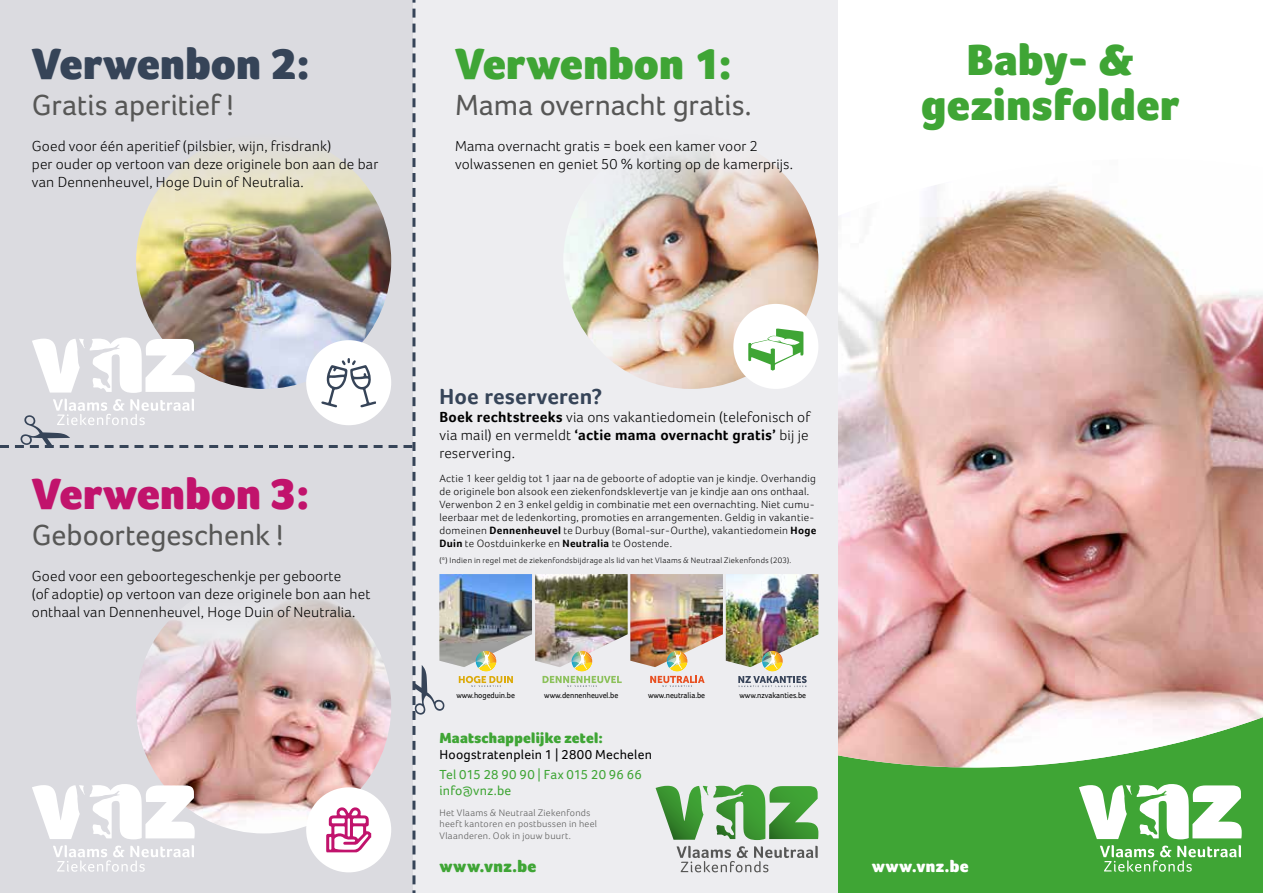
<style>
.page{position:relative;width:1263px;height:893px;background:#fff}
.page>*{position:absolute;margin:0;border:0;box-sizing:border-box;transform-origin:0 0}
.t1{font:900 45px/45px "Foco";letter-spacing:.01em;color:#3fa535;text-align:center}
.t2{font:900 45px "Foco";letter-spacing:.005em;color:#364458}
.t3{font:900 45px "Foco";letter-spacing:.005em;color:#c1136c}
.t4{font:30px "Foco";letter-spacing:-.005em;color:#575756}
.t5{font:700 22.5px "Foco";letter-spacing:.01em;color:#364458}
.t6{font:900 17.25px "Foco";letter-spacing:.02em;color:#3fa535}
.t7{font:900 17.25px "Foco";letter-spacing:.02em;color:#fff}
.t8{font:300 15px/18px "Foco";letter-spacing:.01em;color:#000}
.t9{font:900 15px "Foco";letter-spacing:.02em;color:#3fa535}
.t10{font:13.5px/16.2px "Foco";letter-spacing:.015em;color:#3fa535}
.t11{font:13.5px "Foco";letter-spacing:.02em;color:#000}
.t12{font:300 10.8px/13px "Foco";letter-spacing:.025em;color:#000}
.t13{font:300 9.75px/11.7px "Foco";letter-spacing:.03em;color:#575756}
.t14{font:300 8.25px "Foco";letter-spacing:.035em;color:#000}
.t15{font:8.25px "Foco";color:#000;scale:.95 1}
.s1{font-weight:700}
</style>
<div class="page">
<div style="left:838px;top:702px;width:425px;height:191px;background:#3fa535"></div>
<img style="left:838px;top:185px;width:425px;height:583px">
<div style="left:412px;top:0;width:426px;height:893px;background:#ededf0"></div>
<svg style="left:1100px;top:845px;width:141px;height:27px"></svg>
<svg style="left:1079px;top:784px;width:163px;height:55px"></svg>
<img style="left:0;top:0;width:818px;height:893px">
<h1 class="t2" style="left:32px;top:38px;width:280px">Verwenbon 2:</h1>
<h2 class="t4" style="left:32px;top:88px;width:203px">Gratis aperitief !</h2>
<p class="t8" style="left:32px;top:137px;width:348px">Goed voor één aperitief (pilsbier, wijn, frisdrank)<br>per ouder op vertoon van deze originele bon aan de bar van Dennenheuvel, Hoge Duin of Neutralia.</p>
<h1 class="t1" style="left:455px;top:42px;width:278px">Verwenbon 1:</h1>
<h2 class="t4" style="left:455px;top:88px;width:298px">Mama overnacht gratis.</h2>
<p class="t8" style="left:455px;top:137px;width:339px">Mama overnacht gratis = boek een kamer voor 2 volwassenen en geniet 50 % korting op de kamerprijs.</p>
<h1 class="t1" style="left:921px;top:37px;width:260px">Baby- &amp; gezinsfolder</h1>
<h1 class="t3" style="left:32px;top:467px;width:279px">Verwenbon 3:</h1>
<h2 class="t4" style="left:32px;top:517px;width:253px">Geboortegeschenk !</h2>
<p class="t8" style="left:32px;top:566px;width:340px">Goed voor een geboortegeschenkje per geboorte<br>(of adoptie) op vertoon van deze originele bon aan het onthaal van Dennenheuvel, Hoge Duin of Neutralia.</p>
<h3 class="t5" style="left:439px;top:383px;width:164px">Hoe reserveren?</h3>
<p class="t8" style="left:439px;top:408px;width:372px;text-align:justify"><span class="s1">Boek rechtstreeks</span> via ons vakantiedomein (telefonisch of via mail) en vermeldt <span class="s1">‘actie mama overnacht gratis’</span> bij je reservering.</p>
<p class="t12" style="left:439px;top:471px;width:378px">Actie 1 keer geldig tot 1 jaar na de geboorte of adoptie van je kindje. Overhandig de originele bon alsook een ziekenfondsklevertje van je kindje aan ons onthaal.<br>Verwenbon 2 en 3 enkel geldig in combinatie met een overnachting. Niet cumu&shy;leerbaar met de ledenkorting, promoties en arrangementen. Geldig in vakantie&shy;domeinen <span class="s1">Dennenheuvel</span> te Durbuy (Bomal-sur-Ourthe), vakantiedomein <span class="s1">Hoge Duin</span> te Oostduinkerke en <span class="s1">Neutralia</span> te Oostende.</p>
<p class="t14" style="left:439px;top:556px;width:353px">(*) Indien in regel met de ziekenfondsbijdrage als lid van het Vlaams &amp; Neutraal Ziekenfonds (203).</p>
<p class="t15" style="left:456px;top:691px;width:63px">www.hogeduin.be</p>
<p class="t15" style="left:544px;top:691px;width:80px">www.dennenheuvel.be</p>
<p class="t15" style="left:648px;top:691px;width:62px">www.neutralia.be</p>
<p class="t15" style="left:739px;top:691px;width:72px">www.nzvakanties.be</p>
<p class="t9" style="left:439px;top:729px;width:165px">Maatschappelijke zetel:</p>
<p class="t11" style="left:439px;top:746px;width:214px">Hoogstratenplein 1 | 2800 Mechelen</p>
<p class="t10" style="left:439px;top:766px;width:204px">Tel 015 28 90 90 | Fax 015 20 96 66 info@vnz.be</p>
<p class="t13" style="left:439px;top:806px;width:159px">Het Vlaams &amp; Neutraal Ziekenfonds heeft kantoren en postbussen in heel<br>Vlaanderen. Ook in jouw buurt.</p>
<p class="t6" style="left:439px;top:856px;width:98px">www.vnz.be</p>
<p class="t7" style="left:872px;top:856px;width:98px">www.vnz.be</p>
</div>
